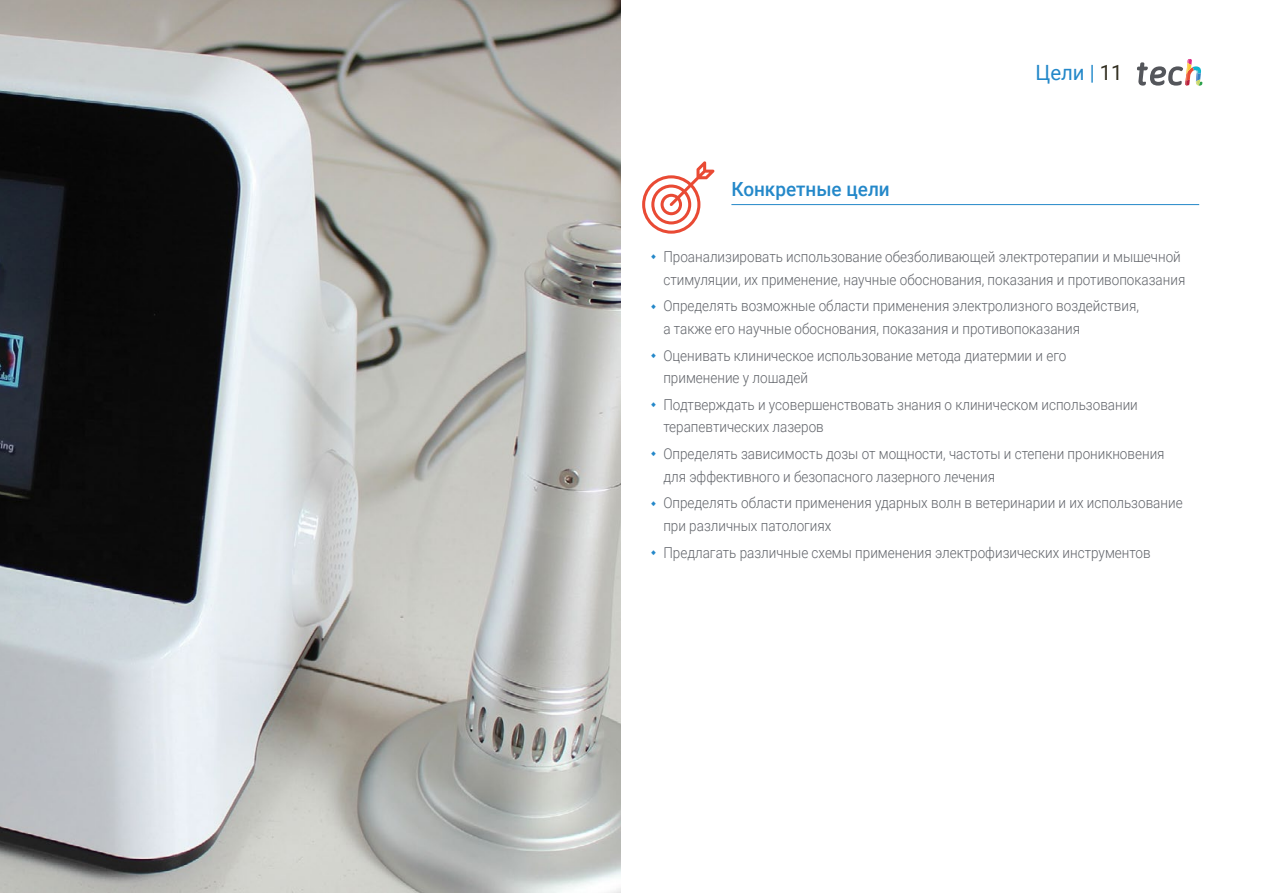
<style>
.page{position:relative;width:1263px;height:893px;background:#fff}
.page>*{position:absolute;margin:0;border:0;box-sizing:border-box;transform-origin:0 0}
.t1{font:21px "Roboto";color:#2488c9}
.t2{font:500 19.5px "Roboto";color:#2488c9}
.t3{font:300 15px/22.5px "Roboto";color:#61646a;scale:.9 1}
.s1{color:#2289cb}
.s2{color:#312e20}
</style>
<div class="page">
<img style="left:0;top:0;width:621px;height:893px">
<hr style="left:731px;top:204px;width:468px;height:1px;background:#2488c9">
<svg style="left:642px;top:161px;width:72px;height:73px"></svg>
<svg style="left:1137px;top:59px;width:65px;height:27px"></svg>
<h2 class="t2" style="left:731px;top:176px;width:160px">Конкретные цели</h2>
<h1 class="t1" style="left:1035px;top:57px;width:89px">Цели <span class="s1">|</span> <span class="s2">11</span></h1>
<p class="t3" style="left:663px;top:245px;width:581px">Проанализировать использование обезболивающей электротерапии и мышечной стимуляции, их применение, научные обоснования, показания и противопоказания</p>
<p class="t3" style="left:663px;top:294px;width:530px">Определять возможные области применения электролизного воздействия, а также его научные обоснования, показания и противопоказания</p>
<p class="t3" style="left:663px;top:344px;width:449px">Оценивать клиническое использование метода диатермии и его применение у лошадей</p>
<p class="t3" style="left:663px;top:393px;width:529px">Подтверждать и усовершенствовать знания о клиническом использовании терапевтических лазеров</p>
<p class="t3" style="left:663px;top:442px;width:558px">Определять зависимость дозы от мощности, частоты и степени проникновения для эффективного и безопасного лазерного лечения</p>
<p class="t3" style="left:663px;top:491px;width:578px">Определять области применения ударных волн в ветеринарии и их использование при различных патологиях</p>
<p class="t3" style="left:663px;top:541px;width:543px">Предлагать различные схемы применения электрофизических инструментов</p>
</div>
